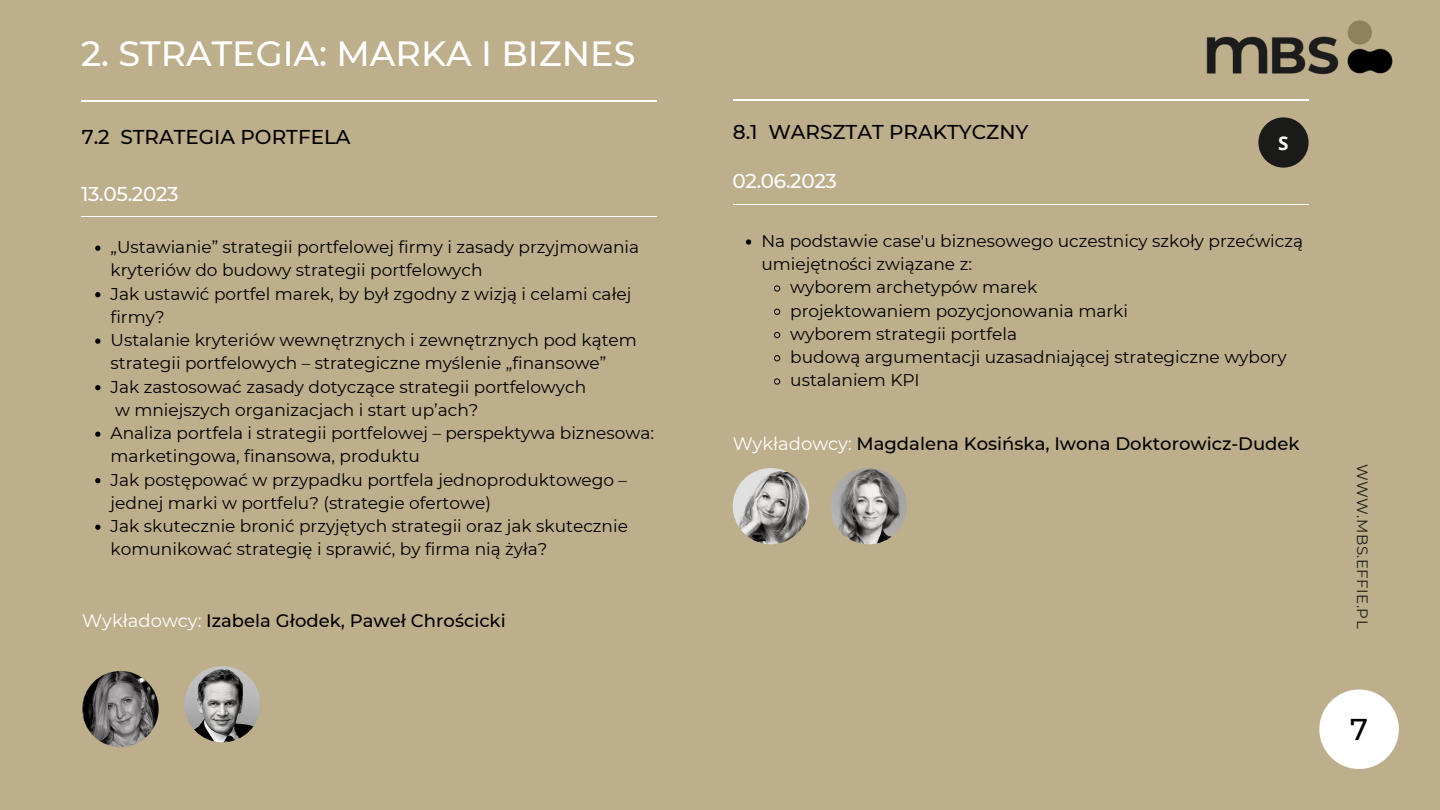
<style>
.page{position:relative;width:1440px;height:810px;background:#bdae8c}
.page>*{position:absolute;margin:0;border:0;box-sizing:border-box;transform-origin:0 0}
.t1{font:500 35px "Montserrat";color:#fff}
.t2{font:500 30px "Montserrat";color:#000}
.t3{font:500 20px "Montserrat";color:#000}
.t4{font:500 20px "Montserrat";letter-spacing:-.015em;color:#fff}
.t5{font:700 18.9px "Open Sans";color:#fafafa}
.t6{font:500 18px "Montserrat";color:#000}
.t7{font:17px/23.2px "Montserrat";color:#000}
.t8{font:15px "Montserrat";letter-spacing:.03em;color:#1a1b18}
.s1{font-weight:400;color:#fff}
</style>
<div class="page">
<svg style="left:746px;top:239px;width:5px;height:6px"></svg>
<svg style="left:774px;top:285px;width:7px;height:7px"></svg>
<svg style="left:774px;top:308px;width:7px;height:7px"></svg>
<svg style="left:774px;top:331px;width:7px;height:8px"></svg>
<svg style="left:774px;top:355px;width:7px;height:7px"></svg>
<svg style="left:774px;top:378px;width:7px;height:7px"></svg>
<hr style="left:733px;top:100px;width:576px;height:1px;background:#fff">
<hr style="left:733px;top:204px;width:576px;height:1px;background:#fff">
<div style="left:1319px;top:690px;width:80px;height:79px;background:#fff;border-radius:50%"></div>
<img style="left:733px;top:468px;width:76px;height:76px;border-radius:50%">
<img style="left:830px;top:468px;width:77px;height:76px;border-radius:50%">
<img style="left:1206px;top:20px;width:187px;height:55px">
<div style="left:1258px;top:117px;width:51px;height:51px;background:#1a1b18;border-radius:50%"></div>
<svg style="left:95px;top:246px;width:5px;height:5px"></svg>
<svg style="left:95px;top:292px;width:5px;height:5px"></svg>
<svg style="left:95px;top:339px;width:5px;height:5px"></svg>
<svg style="left:95px;top:385px;width:5px;height:5px"></svg>
<svg style="left:95px;top:432px;width:5px;height:5px"></svg>
<svg style="left:95px;top:478px;width:5px;height:5px"></svg>
<svg style="left:95px;top:525px;width:5px;height:5px"></svg>
<hr style="left:81px;top:216px;width:576px;height:1px;background:#fff">
<img style="left:82px;top:671px;width:77px;height:76px;border-radius:50%">
<hr style="left:81px;top:100px;width:576px;height:2px;background:#fff">
<img style="left:184px;top:666px;width:77px;height:76px;border-radius:50%">
<h1 class="t1" style="left:81px;top:32px;width:556px">2. STRATEGIA: MARKA I BIZNES</h1>
<p class="t3" style="left:82px;top:125px;width:270px">7.2 STRATEGIA PORTFELA</p>
<p class="t4" style="left:81px;top:182px;width:99px">13.05.2023</p>
<p class="t7" style="left:111px;top:235px;width:545px">„Ustawianie” strategii portfelowej firmy i zasady przyjmowania kryteriów do budowy strategii portfelowych<br>Jak ustawić portfel marek, by był zgodny z wizją i celami całej firmy?<br>Ustalanie kryteriów wewnętrznych i zewnętrznych pod kątem strategii portfelowych – strategiczne myślenie „finansowe”<br>Jak zastosować zasady dotyczące strategii portfelowych<br>w mniejszych organizacjach i start up’ach?<br>Analiza portfela i strategii portfelowej – perspektywa biznesowa: marketingowa, finansowa, produktu<br>Jak postępować w przypadku portfela jednoproduktowego – jednej marki w portfelu? (strategie ofertowe)<br>Jak skutecznie bronić przyjętych strategii oraz jak skutecznie komunikować strategię i sprawić, by firma nią żyła?</p>
<p class="t6" style="left:82px;top:610px;width:425px"><span class="s1">Wykładowcy:</span> Izabela Głodek, Paweł Chrościcki</p>
<p class="t3" style="left:733px;top:119px;width:297px">8.1 WARSZTAT PRAKTYCZNY</p>
<p class="t4" style="left:732px;top:168px;width:106px">02.06.2023</p>
<p class="t5" style="left:1278px;top:129px;width:12px">S</p>
<p class="t7" style="left:761px;top:229px;width:543px">Na podstawie case'u biznesowego uczestnicy szkoły przećwiczą</p>
<p class="t7" style="left:761px;top:252px;width:212px">umiejętności związane z:</p>
<p class="t7" style="left:790px;top:276px;width:249px">wyborem archetypów marek</p>
<p class="t7" style="left:790px;top:299px;width:339px">projektowaniem pozycjonowania marki</p>
<p class="t7" style="left:790px;top:322px;width:228px">wyborem strategii portfela</p>
<p class="t7" style="left:790px;top:345px;width:498px">budową argumentacji uzasadniającej strategiczne wybory</p>
<p class="t7" style="left:790px;top:369px;width:131px">ustalaniem KPI</p>
<p class="t6" style="left:733px;top:433px;width:569px"><span class="s1">Wykładowcy:</span> Magdalena Kosińska, Iwona Doktorowicz-Dudek</p>
<p class="t8" style="left:1372px;top:464px;width:166px;rotate:90deg">WWW.MBS.EFFIE.PL</p>
<h2 class="t2" style="left:1350px;top:711px;width:19px">7</h2>
</div>
